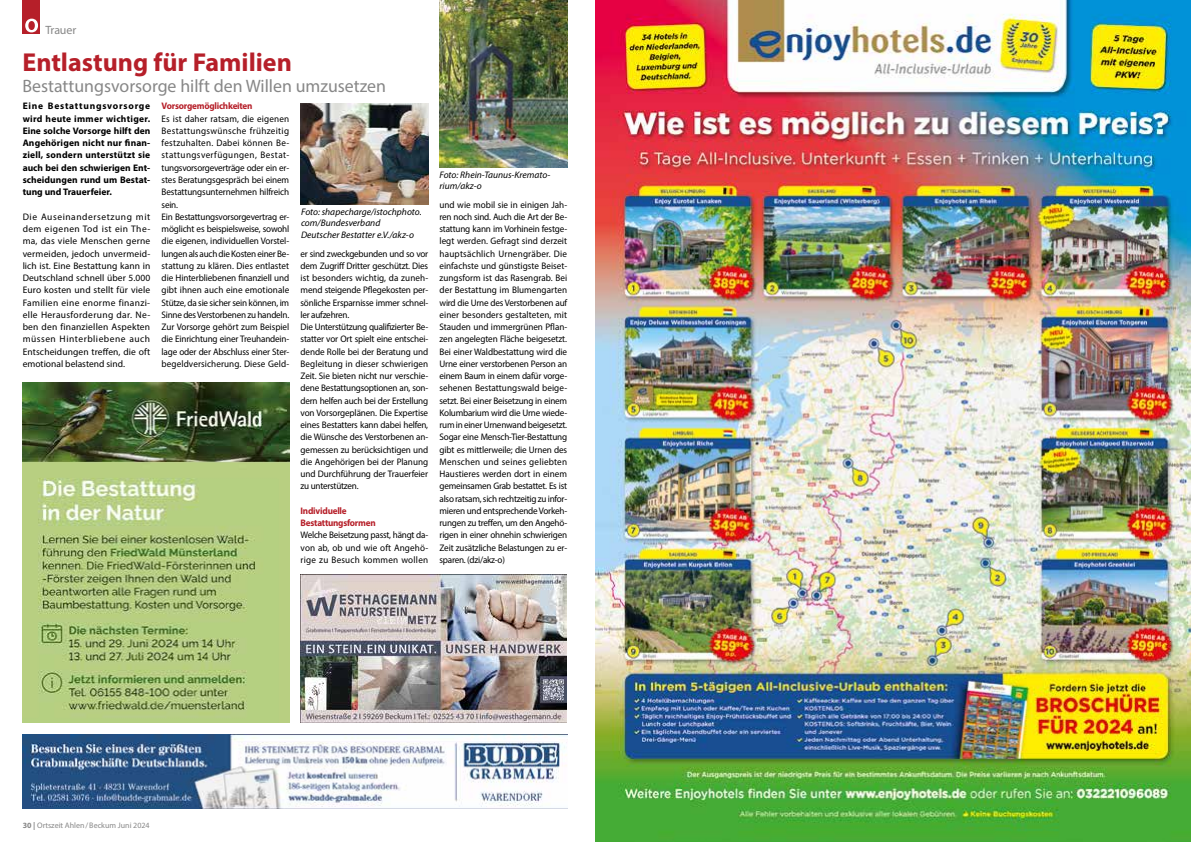
<style>
.page{position:relative;width:1191px;height:842px;background:#fff}
.page>*{position:absolute;margin:0;border:0;box-sizing:border-box;transform-origin:0 0}
.t1{font:700 26px "Myriad Pro";color:#b61f29}
.t2{font:18px "Myriad Pro";color:#878787}
.t3{font:12px "Myriad Pro";letter-spacing:-.005em;color:#878787}
.t4{font:9.5px/12.3px "Myriad Pro";letter-spacing:-.015em;color:#000;scale:.96 1}
.t5{font:9.5px/12.3px "Myriad Pro";letter-spacing:-.015em;color:#000;text-align:justify}
.t6{font:700 9.5px/12.3px "Myriad Pro";color:#000;text-align:justify}
.t7{font:italic 9.5px/11.4px "Myriad Pro";color:#000}
.t8{font:700 9.5px/12.3px "Myriad Pro";letter-spacing:-.025em;color:#b61f29;scale:.96 1}
.t9{font:8px "Myriad Pro";color:#878787}
.s1{font-weight:700}
</style>
<div class="page">
<div style="left:23px;top:0;width:17px;height:34px;background:#b61f29"></div>
<svg style="left:25px;top:19px;width:13px;height:13px"></svg>
<img style="left:300px;top:103px;width:128px;height:102px">
<img style="left:439px;top:0;width:128px;height:167px">
<img style="left:300px;top:574px;width:267px;height:148px">
<img style="left:23px;top:382px;width:266px;height:340px">
<img style="left:23px;top:734px;width:544px;height:74px">
<img style="left:595px;top:0;width:596px;height:842px">
<p class="t3" style="left:45px;top:22px;width:33px">Trauer</p>
<h1 class="t1" style="left:22px;top:45px;width:271px">Entlastung für Familien</h1>
<h2 class="t2" style="left:22px;top:75px;width:365px">Bestattungsvorsorge hilft den Willen umzusetzen</h2>
<p class="t8" style="left:162px;top:100px;width:96px">Vorsorgemöglichkeiten</p>
<p class="t4" style="left:162px;top:112px;width:134px">Es ist daher ratsam, die eigenen Bestattungswünsche frühzeitig festzuhalten. Dabei können Be&shy;stattungsverfügungen, Bestat&shy;tungsvorsorgeverträge oder ein er&shy;stes Beratungsgespräch bei einem Bestattungsunternehmen hilfreich sein.<br>Ein Bestattungsvorsorgevertrag er&shy;möglicht es beispielsweise, sowohl die eigenen, individuellen Vorstel&shy;lungen als auch die Kosten einer Be&shy;stattung zu klären. Dies entlastet die Hinterbliebenen finanziell und gibt ihnen auch eine emotionale Stütze, da sie sicher sein können, im Sinne des Verstorbenen zu handeln.<br>Zur Vorsorge gehört zum Beispiel die Einrichtung einer Treuhandein&shy;lage oder der Abschluss einer Ster&shy;begeldversicherung. Diese Geld-</p>
<p class="t6" style="left:23px;top:100px;width:129px">Eine Bestattungsvorsorge wird heute immer wichtiger.<br>Eine solche Vorsorge hilft den Angehörigen nicht nur finan&shy;ziell, sondern unterstützt sie auch bei den schwierigen Ent&shy;scheidungen rund um Bestat&shy;tung und Trauerfeier.</p>
<p class="t5" style="left:23px;top:210px;width:129px">Die Auseinandersetzung mit dem eigenen Tod ist ein The&shy;ma, das viele Menschen gerne vermeiden, jedoch unvermeid&shy;lich ist. Eine Bestattung kann in Deutschland schnell über 5.000<br>Euro kosten und stellt für viele Familien eine enorme finanzi&shy;elle Herausforderung dar. Ne&shy;ben den finanziellen Aspekten müssen Hinterbliebene auch Entscheidungen treffen, die oft emotional belastend sind.</p>
<p class="t7" style="left:301px;top:206px;width:122px">Foto: shapecharge/istochphoto. com/Bundesverband<br>Deutscher Bestatter e.V./akz-o</p>
<p class="t4" style="left:300px;top:247px;width:134px">er sind zweckgebunden und so vor dem Zugriff Dritter geschützt. Dies ist besonders wichtig, da zuneh&shy;mend steigende Pflegekosten per&shy;sönliche Ersparnisse immer schnel&shy;ler aufzehren.<br>Die Unterstützung qualifizierter Be&shy;statter vor Ort spielt eine entschei&shy;dende Rolle bei der Beratung und<br>Begleitung in dieser schwierigen<br>Zeit. Sie bieten nicht nur verschie&shy;dene Bestattungsoptionen an, son&shy;dern helfen auch bei der Erstellung von Vorsorgeplänen. Die Expertise eines Bestatters kann dabei helfen, die Wünsche des Verstorbenen an&shy;gemessen zu berücksichtigen und die Angehörigen bei der Planung und Durchführung der Trauerfeier zu unterstützen.</p>
<p class="t8" style="left:300px;top:504px;width:80px">Individuelle<br>Bestattungsformen</p>
<p class="t4" style="left:300px;top:529px;width:134px;text-align:justify">Welche Beisetzung passt, hängt da&shy;von ab, ob und wie oft Angehö&shy;rige zu Besuch kommen wollen</p>
<p class="t7" style="left:439px;top:169px;width:112px">Foto: Rhein-Taunus-Kremato&shy;rium/akz-o</p>
<p class="t4" style="left:439px;top:198px;width:134px;text-align:justify">und wie mobil sie in einigen Jah&shy;ren noch sind. Auch die Art der Be&shy;stattung kann im Vorhinein festge&shy;legt werden. Gefragt sind derzeit hauptsächlich Urnengräber. Die einfachste und günstigste Beiset&shy;zungsform ist das Rasengrab. Bei der Bestattung im Blumengarten wird die Urne des Verstorbenen auf einer besonders gestalteten, mit Stauden und immergrünen Pflan&shy;zen angelegten Fläche beigesetzt.<br>Bei einer Waldbestattung wird die Urne einer verstorbenen Person an einem Baum in einem dafür vorge&shy;sehenen Bestattungswald beige&shy;setzt. Bei einer Beisetzung in einem Kolumbarium wird die Urne wiede&shy;rum in einer Urnenwand beigesetzt.<br>Sogar eine Mensch-Tier-Bestattung gibt es mittlerweile; die Urnen des Menschen und seines geliebten Haustieres werden dort in einem gemeinsamen Grab bestattet. Es ist also ratsam, sich rechtzeitig zu infor&shy;mieren und entsprechende Vorkeh&shy;rungen zu treffen, um den Angehö&shy;rigen in einer ohnehin schwierigen Zeit zusätzliche Belastungen zu er&shy;sparen. (dzi/akz-o)</p>
<p class="t9" style="left:23px;top:821px;width:128px"><span class="s1">30 |</span> Ortszeit Ahlen/Beckum Juni 2024</p>
</div>
